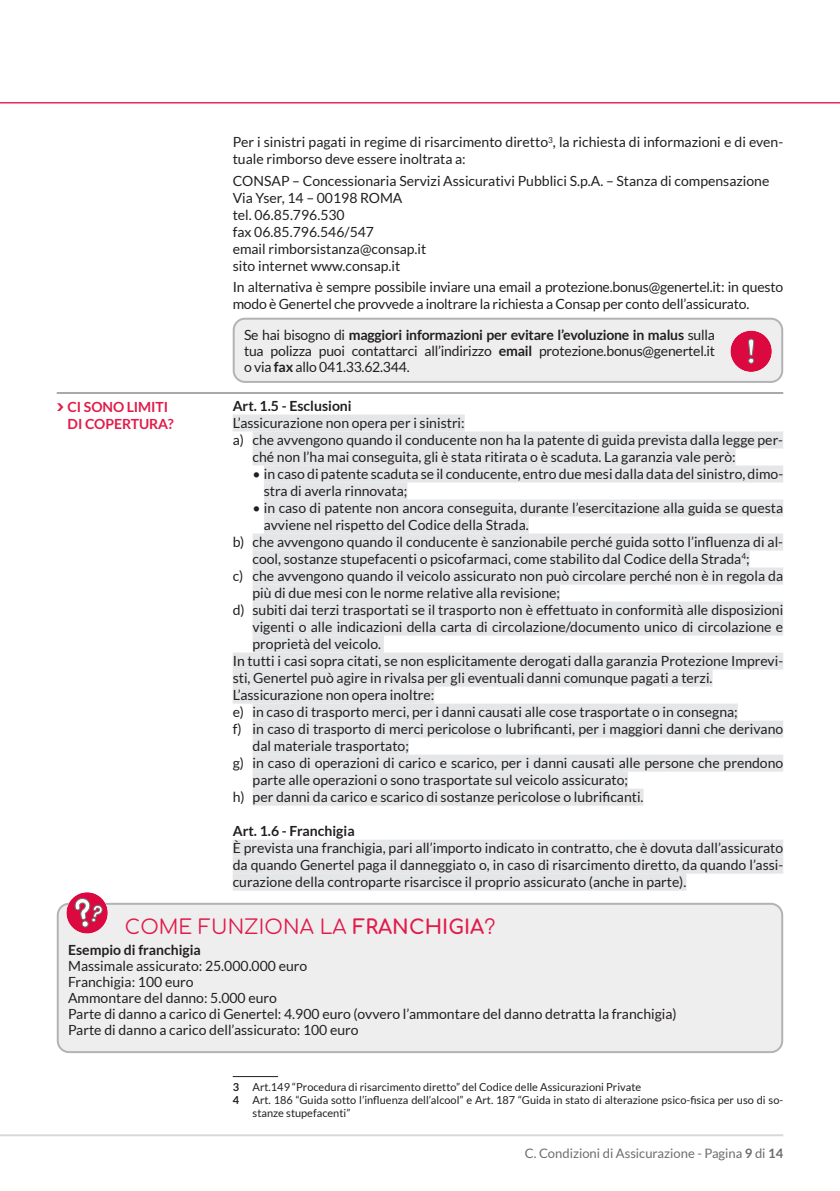
<style>
.page{position:relative;width:840px;height:1191px;background:#fff}
.page>*{position:absolute;margin:0;border:0;box-sizing:border-box;transform-origin:0 0}
.t1{font:20px "Comfortaa";letter-spacing:.005em;color:#e11c4a}
.t2{font:14px/17px "Lato";color:#231f20}
.t3{font:700 14px "Lato";color:#231f20}
.t4{font:700 14px/17px "Lato";letter-spacing:-.005em;color:#e11c4a}
.t5{font:13px "Lato";color:#6c6d70}
.t6{font:11px "Lato";color:#231f20}
.s1{font-weight:700}
</style>
<div class="page">
<hr style="left:0;top:1134px;width:782px;height:2px;background:#d6d9da">
<hr style="left:0;top:102px;width:839px;height:1px;background:#e11c4a">
<hr style="left:57px;top:392px;width:725px;height:2px;background:#a8a9ad">
<div style="left:232px;top:414px;width:232px;height:17px;background:#e5e6e8"></div>
<div style="left:252px;top:431px;width:530px;height:17px;background:#e5e6e8"></div>
<div style="left:252px;top:448px;width:483px;height:17px;background:#e5e6e8"></div>
<div style="left:264px;top:465px;width:518px;height:17px;background:#e5e6e8"></div>
<div style="left:264px;top:482px;width:143px;height:17px;background:#e5e6e8"></div>
<div style="left:264px;top:499px;width:518px;height:17px;background:#e5e6e8"></div>
<div style="left:264px;top:516px;width:264px;height:17px;background:#e5e6e8"></div>
<div style="left:252px;top:533px;width:530px;height:17px;background:#e5e6e8"></div>
<div style="left:252px;top:550px;width:489px;height:17px;background:#e5e6e8"></div>
<hr style="left:741px;top:551px;width:4px;height:17px;background:#e5e6e8">
<hr style="left:745px;top:550px;width:4px;height:17px;background:#e5e6e8">
<div style="left:252px;top:567px;width:530px;height:17px;background:#e5e6e8"></div>
<div style="left:252px;top:584px;width:307px;height:17px;background:#e5e6e8"></div>
<div style="left:252px;top:601px;width:530px;height:17px;background:#e5e6e8"></div>
<div style="left:252px;top:618px;width:530px;height:17px;background:#e5e6e8"></div>
<div style="left:252px;top:635px;width:131px;height:17px;background:#e5e6e8"></div>
<div style="left:232px;top:652px;width:550px;height:17px;background:#e5e6e8"></div>
<div style="left:232px;top:669px;width:480px;height:17px;background:#e5e6e8"></div>
<div style="left:232px;top:686px;width:202px;height:17px;background:#e5e6e8"></div>
<div style="left:252px;top:703px;width:485px;height:17px;background:#e5e6e8"></div>
<div style="left:252px;top:720px;width:530px;height:17px;background:#e5e6e8"></div>
<div style="left:252px;top:737px;width:156px;height:17px;background:#e5e6e8"></div>
<div style="left:252px;top:754px;width:530px;height:17px;background:#e5e6e8"></div>
<div style="left:252px;top:771px;width:375px;height:17px;background:#e5e6e8"></div>
<div style="left:252px;top:788px;width:391px;height:17px;background:#e5e6e8"></div>
<div style="left:232px;top:839px;width:550px;height:17px;background:#e5e6e8"></div>
<div style="left:232px;top:856px;width:550px;height:17px;background:#e5e6e8"></div>
<div style="left:232px;top:873px;width:454px;height:17px;background:#e5e6e8"></div>
<div style="left:233px;top:319px;width:548px;height:63px;background:#eeeeef;border-radius:11px"></div>
<div style="left:232px;top:318px;width:550px;height:65px;border:2px solid #b2b3b7;border-radius:11px"></div>
<svg style="left:730px;top:330px;width:41px;height:42px"></svg>
<div style="left:730px;top:331px;width:41px;height:41px;background:#db093f;border-radius:50%"></div>
<svg style="left:748px;top:338px;width:5px;height:26px"></svg>
<div style="left:58px;top:903px;width:723px;height:149px;background:#eeeeef;border-radius:11px"></div>
<div style="left:57px;top:902px;width:725px;height:151px;border:2px solid #b2b3b7;border-radius:11px"></div>
<div style="left:66px;top:892px;width:42px;height:41px;background:#db093f;border-radius:50%"></div>
<svg style="left:74px;top:898px;width:29px;height:29px"></svg>
<hr style="left:232px;top:1076px;width:46px;height:1px;background:#231f20">
<p class="t2" style="left:232px;top:134px;width:551px">Per i sinistri pagati in regime di risarcimento diretto<sup>3</sup>, la richiesta di informazioni e di even&shy;tuale rimborso deve essere inoltrata a:</p>
<p class="t2" style="left:232px;top:172px;width:538px">CONSAP – Concessionaria Servizi Assicurativi Pubblici S.p.A. – Stanza di compensazione Via Yser, 14 – 00198 ROMA<br>tel. 06.85.796.530<br>fax 06.85.796.546/547<br>email rimborsistanza@consap.it<br>sito internet www.consap.it</p>
<p class="t2" style="left:232px;top:278px;width:551px">In alternativa è sempre possibile inviare una email a protezione.bonus@genertel.it: in questo modo è Genertel che provvede a inoltrare la richiesta a Consap per conto dell’assicurato.</p>
<p class="t4" style="left:68px;top:398px;width:107px">CI SONO LIMITI<br>DI COPERTURA?</p>
<p class="t2" style="left:244px;top:327px;width:472px;line-height:16px;text-align:justify">Se hai bisogno di <span class="s1">maggiori informazioni per evitare l’evoluzione in malus</span> sulla tua polizza puoi contattarci all’indirizzo <span class="s1">email</span> protezione.bonus@genertel.it o via <span class="s1">fax</span> allo 041.33.62.344.</p>
<p class="t3" style="left:232px;top:398px;width:120px">Art. 1.5 - Esclusioni</p>
<p class="t2" style="left:232px;top:414px;width:233px">L’assicurazione non opera per i sinistri:</p>
<p class="t2" style="left:232px;top:431px;width:551px">a) che avvengono quando il conducente non ha la patente di guida prevista dalla legge per-</p>
<p class="t2" style="left:252px;top:448px;width:484px">ché non l’ha mai conseguita, gli è stata ritirata o è scaduta. La garanzia vale però:</p>
<p class="t2" style="left:264px;top:465px;width:520px;text-indent:-11px">• in caso di patente scaduta se il conducente, entro due mesi dalla data del sinistro, dimo&shy;stra di averla rinnovata;</p>
<p class="t2" style="left:252px;top:499px;width:532px">• in caso di patente non ancora conseguita, durante l’esercitazione alla guida se questa</p>
<p class="t2" style="left:264px;top:516px;width:266px">avviene nel rispetto del Codice della Strada.</p>
<p class="t2" style="left:232px;top:533px;width:551px">b) che avvengono quando il conducente è sanzionabile perché guida sotto l’influenza di al-</p>
<p class="t2" style="left:252px;top:550px;width:498px">cool, sostanze stupefacenti o psicofarmaci, come stabilito dal Codice della Strada<sup>4</sup>;</p>
<p class="t2" style="left:232px;top:567px;width:551px">c) che avvengono quando il veicolo assicurato non può circolare perché non è in regola da</p>
<p class="t2" style="left:252px;top:584px;width:309px">più di due mesi con le norme relative alla revisione;</p>
<p class="t2" style="left:232px;top:601px;width:551px">d) subiti dai terzi trasportati se il trasporto non è effettuato in conformità alle disposizioni</p>
<p class="t2" style="left:252px;top:618px;width:532px">vigenti o alle indicazioni della carta di circolazione/documento unico di circolazione e</p>
<p class="t2" style="left:252px;top:635px;width:130px">proprietà del veicolo.</p>
<p class="t2" style="left:232px;top:652px;width:551px">In tutti i casi sopra citati, se non esplicitamente derogati dalla garanzia Protezione Imprevi-</p>
<p class="t2" style="left:232px;top:669px;width:481px">sti, Genertel può agire in rivalsa per gli eventuali danni comunque pagati a terzi.</p>
<p class="t2" style="left:232px;top:686px;width:203px">L’assicurazione non opera inoltre:</p>
<p class="t2" style="left:232px;top:703px;width:506px">e) in caso di trasporto merci, per i danni causati alle cose trasportate o in consegna;</p>
<p class="t2" style="left:232px;top:720px;width:551px">f) in caso di trasporto di merci pericolose o lubrificanti, per i maggiori danni che derivano</p>
<p class="t2" style="left:252px;top:737px;width:158px">dal materiale trasportato;</p>
<p class="t2" style="left:233px;top:754px;width:551px">g) in caso di operazioni di carico e scarico, per i danni causati alle persone che prendono</p>
<p class="t2" style="left:252px;top:771px;width:376px">parte alle operazioni o sono trasportate sul veicolo assicurato;</p>
<p class="t2" style="left:233px;top:788px;width:412px">h) per danni da carico e scarico di sostanze pericolose o lubrificanti.</p>
<p class="t3" style="left:233px;top:823px;width:123px">Art. 1.6 - Franchigia</p>
<p class="t2" style="left:233px;top:839px;width:551px;text-align:justify">È prevista una franchigia, pari all’importo indicato in contratto, che è dovuta dall’assicurato da quando Genertel paga il danneggiato o, in caso di risarcimento diretto, da quando l’assi&shy;curazione della controparte risarcisce il proprio assicurato (anche in parte).</p>
<h1 class="t1" style="left:125px;top:908px;width:372px">COME FUNZIONA LA FRANCHIGIA?</h1>
<p class="t3" style="left:68px;top:942px;width:134px">Esempio di franchigia</p>
<p class="t2" style="left:68px;top:958px;width:610px;line-height:16px">Massimale assicurato: 25.000.000 euro<br>Franchigia: 100 euro<br>Ammontare del danno: 5.000 euro<br>Parte di danno a carico di Genertel: 4.900 euro (ovvero l’ammontare del danno detratta la franchigia)<br>Parte di danno a carico dell’assicurato: 100 euro</p>
<p class="t6" style="left:232px;top:1081px;width:410px"><span class="s1">3</span> Art.149 “Procedura di risarcimento diretto” del Codice delle Assicurazioni Private</p>
<p class="t6" style="left:232px;top:1094px;width:552px"><span class="s1">4</span> Art. 186 “Guida sotto l’influenza dell’alcool” e Art. 187 “Guida in stato di alterazione psico-fisica per uso di so-</p>
<p class="t6" style="left:252px;top:1107px;width:99px">stanze stupefacenti”</p>
<p class="t5" style="left:524px;top:1146px;width:260px">C. Condizioni di Assicurazione - Pagina <span class="s1">9</span> di <span class="s1">14</span></p>
</div>
